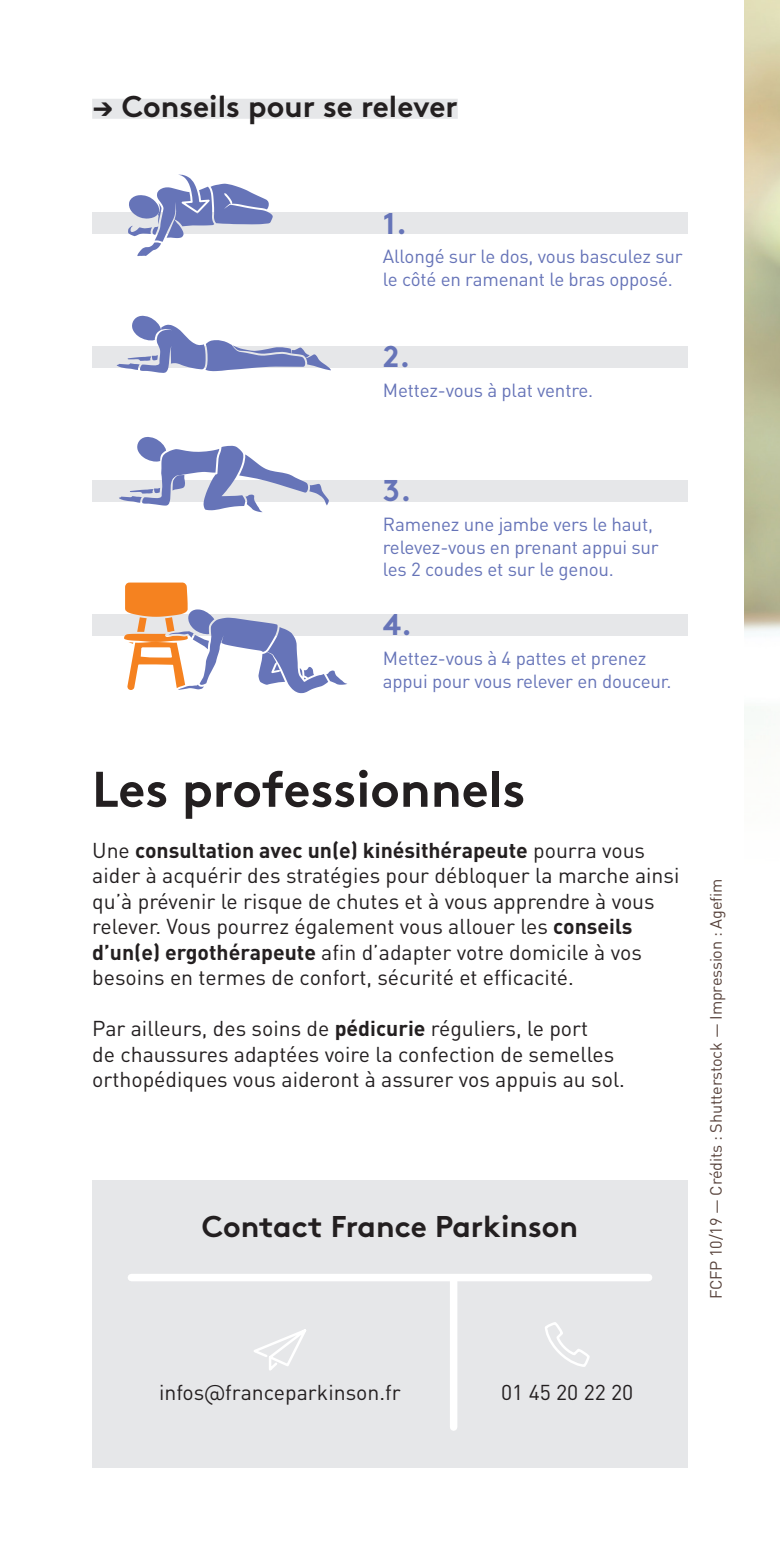
<style>
.page{position:relative;width:780px;height:1560px;background:#fff}
.page>*{position:absolute;margin:0;border:0;box-sizing:border-box;transform-origin:0 0}
.t1{font:700 50px "Brown";color:#231f20}
.t2{font:700 30px "Brown";color:#231f20}
.t3{font:700 30px "Brown";color:#6674b8}
.t4{font:21.25px/25.5px "DIN Pro";color:#231f20}
.t5{font:18.75px/22.5px "DIN Pro";letter-spacing:-.01em;color:#6674b8}
.t6{font:16.25px "DIN Pro";letter-spacing:-.01em;color:#57423b}
.s1{font-weight:700}
.s2{font-family:"Brandon Grotesque"}
</style>
<div class="page">
<div style="left:92px;top:1179px;width:595px;height:94px;background:#e6e7e9"></div>
<div style="left:92px;top:1273px;width:595px;height:194px;background:#e6e7e9"></div>
<svg style="left:254px;top:1329px;width:52px;height:42px"></svg>
<svg style="left:545px;top:1322px;width:45px;height:45px"></svg>
<div style="left:450px;top:1281px;width:7px;height:145px;background:#fff"></div>
<div style="left:131px;top:1273px;width:517px;height:8px;background:#fff"></div>
<div style="left:92px;top:99px;width:365px;height:20px;background:#e6e7e9"></div>
<div style="left:92px;top:212px;width:595px;height:21px;background:#e6e7e9"></div>
<div style="left:92px;top:346px;width:595px;height:21px;background:#e6e7e9"></div>
<div style="left:92px;top:480px;width:595px;height:21px;background:#e6e7e9"></div>
<div style="left:92px;top:614px;width:595px;height:21px;background:#e6e7e9"></div>
<svg style="left:128px;top:175px;width:145px;height:81px"></svg>
<svg style="left:117px;top:315px;width:214px;height:58px"></svg>
<svg style="left:119px;top:437px;width:210px;height:75px"></svg>
<svg style="left:124px;top:582px;width:223px;height:111px"></svg>
<h2 class="t2" style="left:92px;top:82px;width:367px">→ Conseils pour se relever</h2>
<h2 class="t3" style="left:383px;top:199px;width:26px">1.</h2>
<p class="t5" style="left:383px;top:244px;width:301px">Allongé sur le dos, vous basculez sur le côté en ramenant le bras opposé.</p>
<h2 class="t3" style="left:383px;top:332px;width:29px">2.</h2>
<p class="t5" style="left:383px;top:378px;width:212px">Mettez-vous à plat ventre.</p>
<h2 class="t3" style="left:383px;top:466px;width:30px">3.</h2>
<p class="t5" style="left:383px;top:512px;width:277px">Ramenez une jambe vers le haut, relevez-vous en prenant appui sur les 2 coudes et sur le genou.</p>
<h2 class="t3" style="left:383px;top:600px;width:31px">4.</h2>
<p class="t5" style="left:383px;top:646px;width:290px">Mettez-vous à 4 pattes et prenez appui pour vous relever en douceur.</p>
<h1 class="t1" style="left:92px;top:748px;width:435px">Les professionnels</h1>
<p class="t4" style="left:92px;top:836px;width:588px">Une <span class="s1">consultation avec un(e) kinésithérapeute</span> pourra vous aider à acquérir des stratégies pour débloquer la marche ainsi qu’à prévenir le risque de chutes et à vous apprendre à vous relever. Vous pourrez également vous allouer les <span class="s1">conseils d’un(e) ergothérapeute</span> afin d’adapter votre domicile à vos besoins en termes de confort, sécurité et efficacité.</p>
<p class="t4" style="left:92px;top:1015px;width:534px">Par ailleurs, des soins de <span class="s1">pédicurie</span> réguliers, le port<br>de chaussures adaptées voire la confection de semelles orthopédiques vous aideront à assurer vos appuis au sol.</p>
<h2 class="t2" style="left:202px;top:1201px;width:378px">Contact France Parkinson</h2>
<p class="t6" style="left:705px;top:1299px;width:422px;rotate:-90deg">FCFP 10/19 — Crédits : Shutterstock — Impression : Agefim</p>
<p class="t4" style="left:159px;top:1377px;width:243px">infos<span class="s2">@</span>franceparkinson.fr</p>
<p class="t4" style="left:501px;top:1377px;width:134px">01 45 20 22 20</p>
</div>
